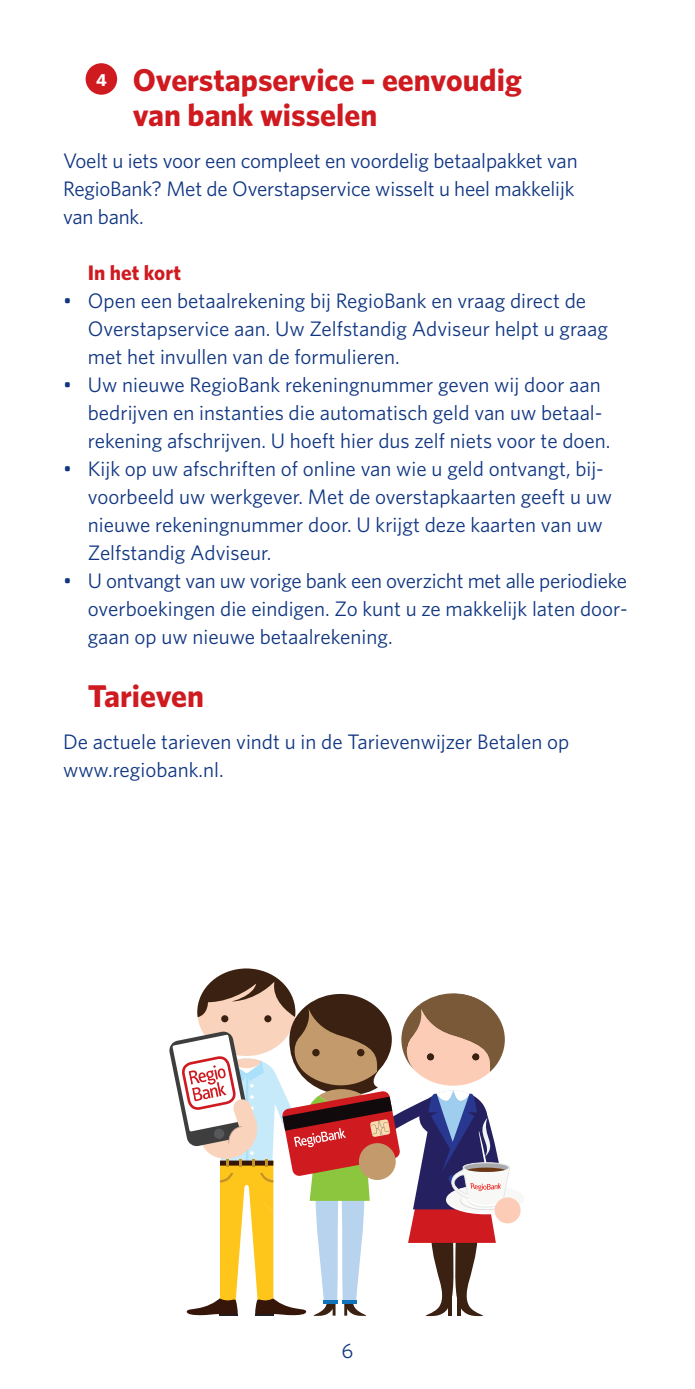
<style>
.page{position:relative;width:695px;height:1389px;background:#fff}
.page>*{position:absolute;margin:0;border:0;box-sizing:border-box;transform-origin:0 0}
.t1{font:700 31.5px/35px "Whitney";color:#cf1a20}
.t2{font:21px/28px "Whitney";color:#103682}
.t3{font:700 21px "Whitney";color:#cf1a20}
</style>
<div class="page">
<div style="left:86px;top:63px;width:31px;height:32px;background:#cf1a20;border-radius:50%"></div>
<svg style="left:169px;top:968px;width:352px;height:349px"></svg>
<div style="left:358px;top:1143px;width:38px;height:37px;background:#c39a6b;border-radius:50%"></div>
<h1 class="t1" style="left:133px;top:62px;width:390px;text-indent:-37px"><sup>4</sup> Overstapservice – eenvoudig van bank wisselen</h1>
<p class="t2" style="left:63px;top:146px;width:516px">Voelt u iets voor een compleet en voordelig betaalpakket van<br>RegioBank? Met de Overstapservice wisselt u heel makkelijk van bank.</p>
<p class="t3" style="left:88px;top:259px;width:95px">In het kort</p>
<p class="t2" style="left:88px;top:286px;width:521px;text-indent:-25px">• Open een betaalrekening bij RegioBank en vraag direct de<br>Overstapservice aan. Uw Zelfstandig Adviseur helpt u graag met het invullen van de formulieren.</p>
<p class="t2" style="left:88px;top:370px;width:524px;text-indent:-25px">• Uw nieuwe RegioBank rekeningnummer geven wij door aan bedrijven en instanties die automatisch geld van uw betaal&shy;rekening afschrijven. U hoeft hier dus zelf niets voor te doen.</p>
<p class="t2" style="left:88px;top:454px;width:525px;text-indent:-25px">• Kijk op uw afschriften of online van wie u geld ontvangt, bij&shy;voorbeeld uw werkgever. Met de overstapkaarten geeft u uw nieuwe rekeningnummer door. U krijgt deze kaarten van uw Zelfstandig Adviseur.</p>
<p class="t2" style="left:88px;top:566px;width:541px;text-align:justify;text-indent:-25px">• U ontvangt van uw vorige bank een overzicht met alle periodieke overboekingen die eindigen. Zo kunt u ze makkelijk laten door&shy;gaan op uw nieuwe betaalrekening.</p>
<h1 class="t1" style="left:88px;top:678px;width:118px">Tarieven</h1>
<p class="t2" style="left:63px;top:727px;width:507px">De actuele tarieven vindt u in de Tarievenwijzer Betalen op www.regiobank.nl.</p>
<p class="t2" style="left:341px;top:1336px;width:13px">6</p>
</div>
